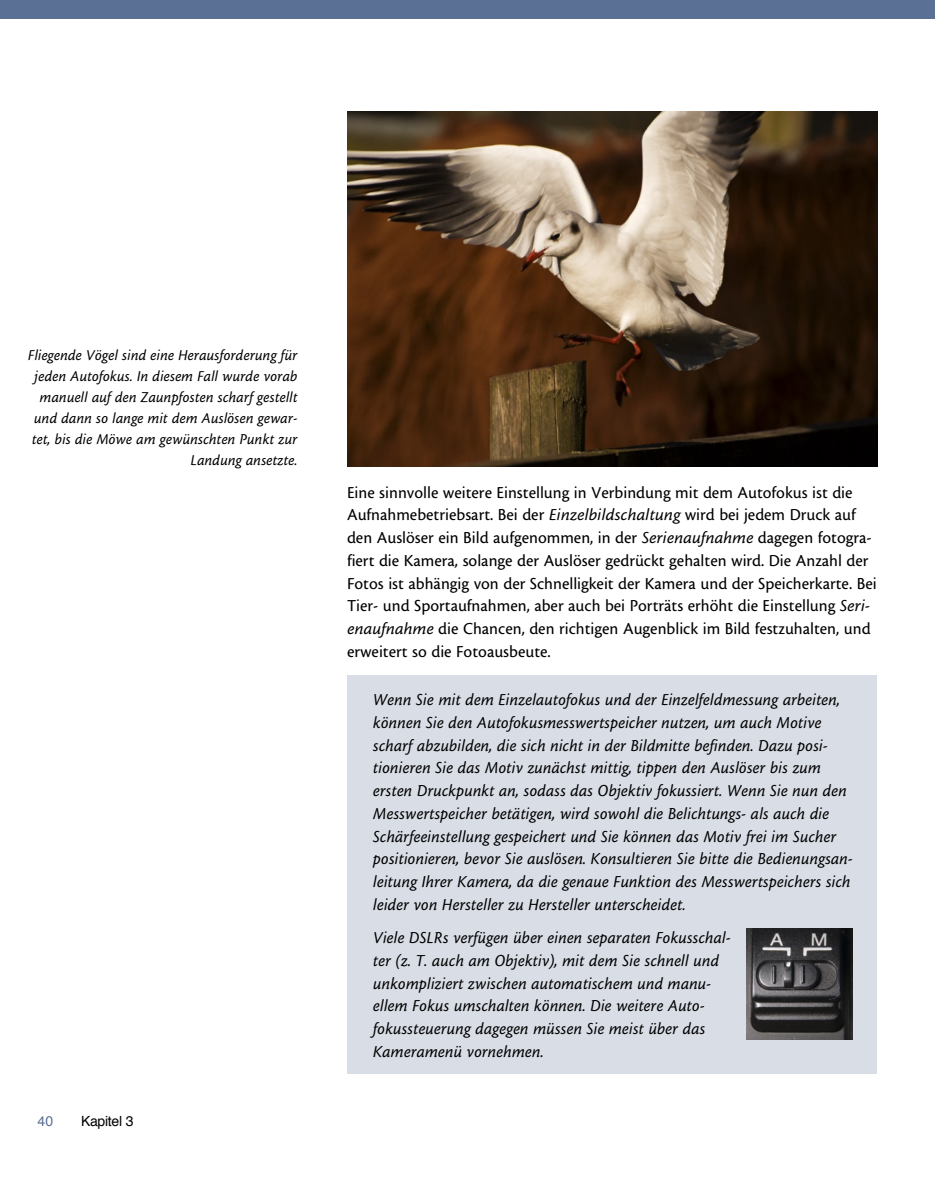
<style>
.page{position:relative;width:935px;height:1178px;background:#fff}
.page>*{position:absolute;margin:0;border:0;box-sizing:border-box;transform-origin:0 0}
.t1{font:17.5px/22.8px "Cronos MM It 408 regular";color:#000;scale:.95 1}
.t2{font:17.5px/22.8px "Cronos MM408 regular";color:#000;scale:.95 1}
.t3{font:15.75px/21px "Cronos MM It 408 regular";color:#000;text-align:right;scale:.95 1}
.t4{font:14px "Helvetica";letter-spacing:-.02em;color:#000}
.t5{font:14px "Helvetica";color:#5a7094}
.s1{font-family:"Cronos MM It 408 regular"}
</style>
<div class="page">
<div style="left:0;top:0;width:934px;height:19px;background:#5a7094"></div>
<div style="left:347px;top:675px;width:529px;height:399px;background:#d9dde6"></div>
<img style="left:347px;top:112px;width:530px;height:354px">
<img style="left:746px;top:928px;width:106px;height:111px">
<p class="t3" style="left:28px;top:345px;width:285px">Fliegende Vögel sind eine Herausforderung für jeden Autofokus. In diesem Fall wurde vorab manuell auf den Zaunpfosten scharf gestellt und dann so lange mit dem Auslösen gewar&shy;tet, bis die Möwe am gewünschten Punkt zur Landung ansetzte.</p>
<p class="t5" style="left:38px;top:1110px;width:17px">40</p>
<p class="t4" style="left:81px;top:1110px;width:54px">Kapitel 3</p>
<p class="t2" style="left:347px;top:481px;width:558px">Eine sinnvolle weitere Einstellung in Verbindung mit dem Autofokus ist die Aufnahmebetriebsart. Bei der <span class="s1">Einzelbildschaltung</span> wird bei jedem Druck auf den Auslöser ein Bild aufgenommen, in der <span class="s1">Serienaufnahme</span> dagegen fotogra&shy;fiert die Kamera, solange der Auslöser gedrückt gehalten wird. Die Anzahl der Fotos ist abhängig von der Schnelligkeit der Kamera und der Speicherkarte. Bei Tier- und Sportaufnahmen, aber auch bei Porträts erhöht die Einstellung <span class="s1">Seri&shy;enaufnahme</span> die Chancen, den richtigen Augenblick im Bild festzuhalten, und erweitert so die Fotoausbeute.</p>
<p class="t1" style="left:373px;top:688px;width:506px">Wenn Sie mit dem Einzelautofokus und der Einzelfeldmessung arbeiten, können Sie den Autofokusmesswertspeicher nutzen, um auch Motive scharf abzubilden, die sich nicht in der Bildmitte befinden. Dazu posi&shy;tionieren Sie das Motiv zunächst mittig, tippen den Auslöser bis zum ersten Druckpunkt an, sodass das Objektiv fokussiert. Wenn Sie nun den Messwertspeicher betätigen, wird sowohl die Belichtungs- als auch die Schärfeeinstellung gespeichert und Sie können das Motiv frei im Sucher positionieren, bevor Sie auslösen. Konsultieren Sie bitte die Bedienungsan&shy;leitung Ihrer Kamera, da die genaue Funktion des Messwertspeichers sich leider von Hersteller zu Hersteller unterscheidet.</p>
<p class="t1" style="left:373px;top:926px;width:378px">Viele DSLRs verfügen über einen separaten Fokusschal&shy;ter (z. T. auch am Objektiv), mit dem Sie schnell und unkompliziert zwischen automatischem und manu&shy;ellem Fokus umschalten können. Die weitere Auto&shy;fokussteuerung dagegen müssen Sie meist über das Kameramenü vornehmen.</p>
</div>
